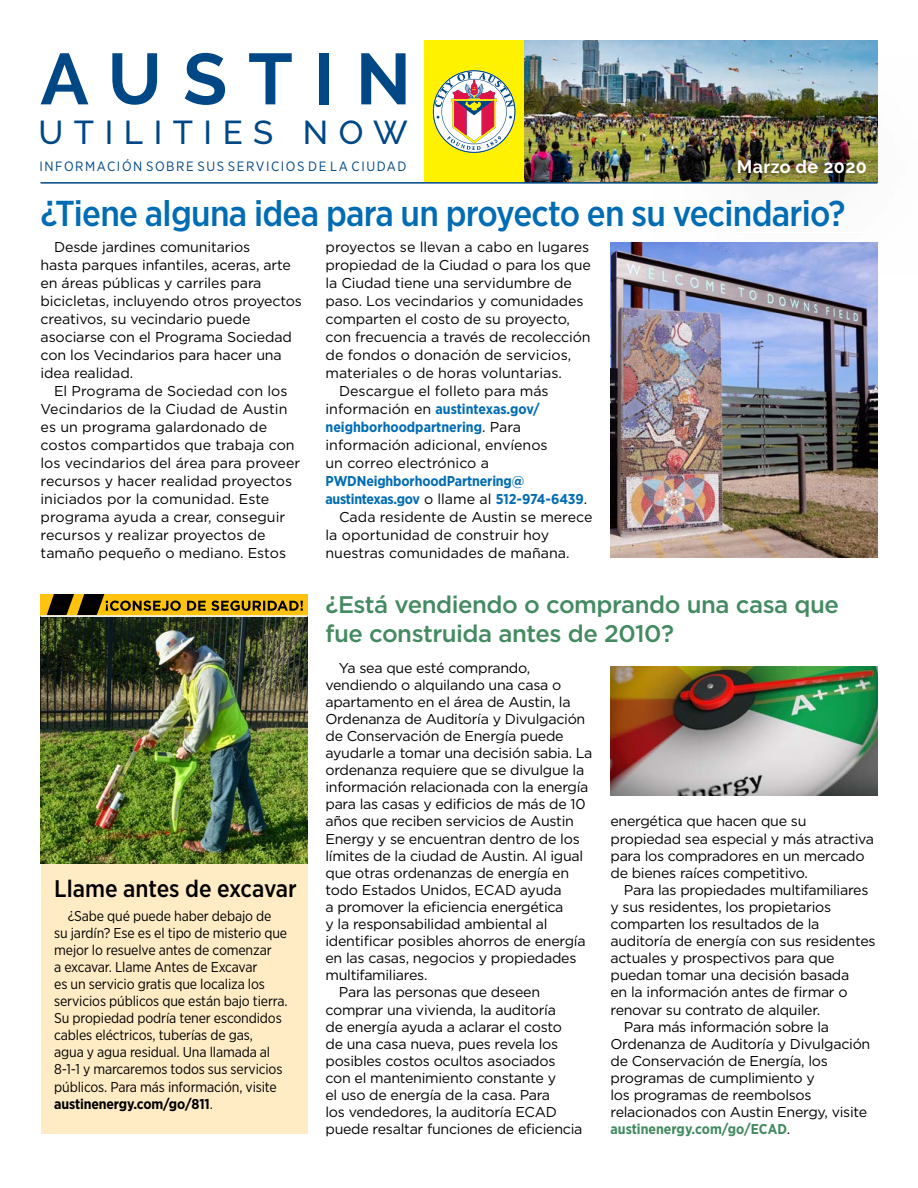
<style>
.page{position:relative;width:918px;height:1188px;background:#fff}
.page>*{position:absolute;margin:0;border:0;box-sizing:border-box;transform-origin:0 0}
.t1{font:700 72px "Raleway";letter-spacing:.295em;color:#004785}
.t2{font:500 36px "Gotham Narrow";letter-spacing:-.02em;color:#006cb3}
.t3{font:500 33px "Raleway";letter-spacing:.32em;color:#004785}
.t4{font:500 24px/28.8px "Gotham";letter-spacing:-.02em;color:#438a60}
.t5{font:500 24px "Gotham Narrow";color:#000}
.t6{font:700 18px "Raleway";letter-spacing:.02em;color:#fff}
.t7{font:14.25px/18px "Gotham";letter-spacing:-.02em;color:#000}
.t8{font:14.25px/18px "Gotham";color:#000}
.t9{font:14.25px/17.1px "Gotham Narrow";letter-spacing:-.01em;color:#000}
.t10{font:700 14.25px/18px "Gotham Narrow";letter-spacing:-.01em;color:#006cb3}
.t11{font:700 14.25px "Gotham Narrow";color:#438a60}
.t12{font:13.5px "Gotham Narrow";letter-spacing:.115em;color:#004785}
.s1{font-family:"Gotham";font-weight:400;color:#000}
.s2{font-weight:700}
</style>
<div class="page">
<img style="left:524px;top:41px;width:354px;height:141px">
<img style="left:653px;top:58px;width:225px;height:124px">
<div style="left:424px;top:41px;width:100px;height:141px;background:#fff200"></div>
<svg style="left:433px;top:70px;width:82px;height:83px"></svg>
<hr style="left:40px;top:182px;width:838px;height:2px;background:#004785">
<img style="left:610px;top:242px;width:268px;height:316px">
<img style="left:610px;top:666px;width:268px;height:129px">
<div style="left:41px;top:594px;width:267px;height:540px;background:#ffecc5"></div>
<img style="left:41px;top:616px;width:267px;height:248px">
<div style="left:40px;top:594px;width:268px;height:21px;background:#ffc20e"></div>
<svg style="left:47px;top:594px;width:256px;height:21px"></svg>
<hr style="left:40px;top:615px;width:267px;height:2px;background:#fff">
<h1 class="t1" style="left:40px;top:38px;width:372px">AUSTIN</h1>
<h3 class="t3" style="left:38px;top:113px;width:371px">UTILITIES NOW</h3>
<p class="t12" style="left:40px;top:157px;width:368px">INFORMACIÓN SOBRE SUS SERVICIOS DE LA CIUDAD</p>
<p class="t6" style="left:737px;top:156px;width:132px">Marzo de 2020</p>
<h2 class="t2" style="left:41px;top:191px;width:806px">¿Tiene alguna idea para un proyecto en su vecindario?</h2>
<p class="t7" style="left:41px;top:238px;width:263px;text-indent:13px">Desde jardines comunitarios<br>hasta parques infantiles, aceras, arte en áreas públicas y carriles para bicicletas, incluyendo otros proyectos creativos, su vecindario puede asociarse con el Programa Sociedad con los Vecindarios para hacer una idea realidad.</p>
<p class="t8" style="left:41px;top:382px;width:261px;text-indent:13px">El Programa de Sociedad con los Vecindarios de la Ciudad de Austin es un programa galardonado de costos compartidos que trabaja con los vecindarios del área para proveer recursos y hacer realidad proyectos iniciados por la comunidad. Este programa ayuda a crear, conseguir recursos y realizar proyectos de tamaño pequeño o mediano. Estos</p>
<p class="t8" style="left:326px;top:238px;width:265px">proyectos se llevan a cabo en lugares</p>
<p class="t7" style="left:326px;top:256px;width:267px">propiedad de la Ciudad o para los que</p>
<p class="t7" style="left:326px;top:274px;width:248px">la Ciudad tiene una servidumbre de</p>
<p class="t7" style="left:326px;top:292px;width:260px">paso. Los vecindarios y comunidades</p>
<p class="t7" style="left:326px;top:310px;width:246px">comparten el costo de su proyecto,</p>
<p class="t7" style="left:326px;top:328px;width:267px">con frecuencia a través de recolección</p>
<p class="t8" style="left:326px;top:346px;width:247px">de fondos o donación de servicios,</p>
<p class="t8" style="left:326px;top:364px;width:238px">materiales o de horas voluntarias.</p>
<p class="t8" style="left:339px;top:382px;width:211px">Descargue el folleto para más</p>
<p class="t10" style="left:326px;top:400px;width:216px"><span class="s1">información en</span> austintexas.gov/ neighborhoodpartnering<span class="s1">. Para</span></p>
<p class="t8" style="left:326px;top:436px;width:224px">información adicional, envíenos un correo electrónico a</p>
<p class="t10" style="left:326px;top:472px;width:263px">PWDNeighborhoodPartnering@ austintexas.gov <span class="s1">o llame al</span> 512-974-6439<span class="s1">.</span></p>
<p class="t8" style="left:326px;top:508px;width:268px;text-indent:13px">Cada residente de Austin se merece la oportunidad de construir hoy nuestras comunidades de mañana.</p>
<h3 class="t4" style="left:326px;top:590px;width:515px">¿Está vendiendo o comprando una casa que fue construida antes de 2010?</h3>
<p class="t7" style="left:339px;top:658px;width:193px">Ya sea que esté comprando,</p>
<p class="t7" style="left:326px;top:675px;width:237px">vendiendo o alquilando una casa o</p>
<p class="t7" style="left:326px;top:692px;width:247px">apartamento en el área de Austin, la</p>
<p class="t7" style="left:326px;top:710px;width:261px">Ordenanza de Auditoría y Divulgación</p>
<p class="t7" style="left:326px;top:727px;width:240px">de Conservación de Energía puede</p>
<p class="t7" style="left:326px;top:744px;width:269px">ayudarle a tomar una decisión sabia. La</p>
<p class="t7" style="left:326px;top:761px;width:260px">ordenanza requiere que se divulgue la</p>
<p class="t7" style="left:326px;top:778px;width:264px">información relacionada con la energía</p>
<p class="t7" style="left:326px;top:795px;width:262px">para las casas y edificios de más de 10</p>
<p class="t7" style="left:326px;top:812px;width:250px">años que reciben servicios de Austin</p>
<p class="t7" style="left:326px;top:829px;width:256px">Energy y se encuentran dentro de los</p>
<p class="t7" style="left:326px;top:846px;width:259px">límites de la ciudad de Austin. Al igual</p>
<p class="t7" style="left:326px;top:863px;width:245px">que otras ordenanzas de energía en</p>
<p class="t7" style="left:326px;top:881px;width:238px">todo Estados Unidos, ECAD ayuda</p>
<p class="t7" style="left:326px;top:898px;width:240px">a promover la eficiencia energética</p>
<p class="t7" style="left:326px;top:915px;width:224px">y la responsabilidad ambiental al</p>
<p class="t7" style="left:326px;top:932px;width:262px">identificar posibles ahorros de energía</p>
<p class="t7" style="left:326px;top:949px;width:252px">en las casas, negocios y propiedades</p>
<p class="t7" style="left:326px;top:966px;width:104px">multifamiliares.</p>
<p class="t7" style="left:339px;top:983px;width:203px">Para las personas que deseen</p>
<p class="t7" style="left:326px;top:1000px;width:232px">comprar una vivienda, la auditoría</p>
<p class="t7" style="left:326px;top:1017px;width:238px">de energía ayuda a aclarar el costo</p>
<p class="t7" style="left:326px;top:1034px;width:234px">de una casa nueva, pues revela los</p>
<p class="t7" style="left:326px;top:1052px;width:231px">posibles costos ocultos asociados</p>
<p class="t7" style="left:326px;top:1069px;width:232px">con el mantenimiento constante y</p>
<p class="t7" style="left:326px;top:1086px;width:226px">el uso de energía de la casa. Para</p>
<p class="t7" style="left:326px;top:1103px;width:233px">los vendedores, la auditoría ECAD</p>
<p class="t7" style="left:326px;top:1120px;width:258px">puede resaltar funciones de eficiencia</p>
<p class="t7" style="left:610px;top:813px;width:265px;line-height:17.1px">energética que hacen que su propiedad sea especial y más atractiva para los compradores en un mercado de bienes raíces competitivo.</p>
<p class="t7" style="left:624px;top:881px;width:246px">Para las propiedades multifamiliares</p>
<p class="t7" style="left:610px;top:898px;width:222px">y sus residentes, los propietarios</p>
<p class="t7" style="left:610px;top:915px;width:210px">comparten los resultados de la</p>
<p class="t7" style="left:610px;top:932px;width:267px">auditoría de energía con sus residentes</p>
<p class="t7" style="left:610px;top:949px;width:226px">actuales y prospectivos para que</p>
<p class="t7" style="left:610px;top:966px;width:240px">puedan tomar una decisión basada</p>
<p class="t7" style="left:610px;top:983px;width:239px">en la información antes de firmar o</p>
<p class="t7" style="left:610px;top:1000px;width:211px">renovar su contrato de alquiler.</p>
<p class="t7" style="left:624px;top:1017px;width:207px">Para más información sobre la</p>
<p class="t7" style="left:610px;top:1034px;width:261px">Ordenanza de Auditoría y Divulgación</p>
<p class="t7" style="left:610px;top:1052px;width:219px">de Conservación de Energía, los</p>
<p class="t7" style="left:610px;top:1069px;width:206px">programas de cumplimiento y</p>
<p class="t7" style="left:610px;top:1086px;width:203px">los programas de reembolsos</p>
<p class="t7" style="left:610px;top:1103px;width:258px">relacionados con Austin Energy, visite</p>
<p class="t11" style="left:610px;top:1120px;width:181px">austinenergy.com/go/ECAD<span class="s1">.</span></p>
<h3 class="t5" style="left:54px;top:873px;width:244px">Llame antes de excavar</h3>
<p class="t9" style="left:54px;top:907px;width:235px;text-indent:13px">¿Sabe qué puede haber debajo de su jardín? Ese es el tipo de misterio que mejor lo resuelve antes de comenzar<br>a excavar. Llame Antes de Excavar<br>es un servicio gratis que localiza los servicios públicos que están bajo tierra.<br>Su propiedad podría tener escondidos cables eléctricos, tuberías de gas,<br>agua y agua residual. Una llamada al 8-1-1 y marcaremos todos sus servicios públicos. Para más información, visite <span class="s2">austinenergy.com/go/811</span>.</p>
</div>
